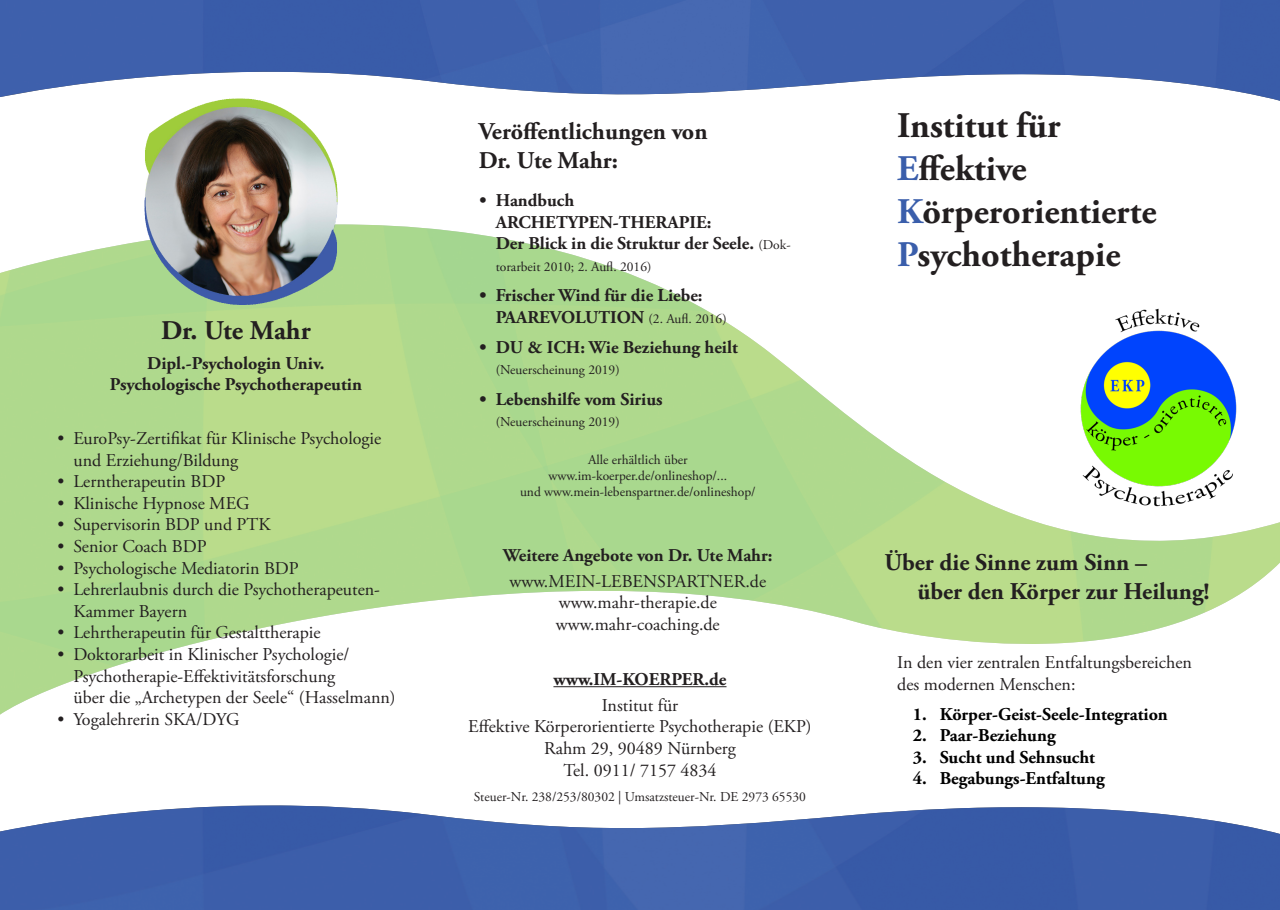
<style>
.page{position:relative;width:1280px;height:910px;background:#fff}
.page>*{position:absolute;margin:0;border:0;box-sizing:border-box;transform-origin:0 0}
.t1{font:700 36px/43.2px "Adobe Garamond Pro";color:#231f20}
.t2{font:700 27px "Adobe Garamond Pro";letter-spacing:-.005em;color:#231f20}
.t3{font:700 24px/28.8px "Adobe Garamond Pro";color:#231f20}
.t4{font:18px/21.6px "Adobe Garamond Pro";color:#231f20}
.t5{font:700 18px/21.6px "Adobe Garamond Pro";color:#231f20}
.t6{font:700 18px "Adobe Garamond Pro";color:#000}
.t7{font:13.5px/16.2px "Adobe Garamond Pro";color:#231f20;text-align:center}
.s1{font-weight:400;font-size:13.5px}
.s2{color:#3a5eab}
</style>
<div class="page">
<img style="left:0;top:0;width:1280px;height:101px">
<img style="left:0;top:805px;width:1280px;height:105px">
<hr style="left:553px;top:686px;width:173px;height:1px;background:#231f20">
<img style="left:1041px;top:308px;width:234px;height:217px">
<img style="left:145px;top:99px;width:193px;height:206px">
<p class="t2" style="left:161px;top:314px;width:151px">Dr. Ute Mahr</p>
<p class="t5" style="left:147px;top:352px;width:179px">Dipl.-Psychologin Univ.</p>
<p class="t5" style="left:110px;top:374px;width:254px">Psychologische Psychotherapeutin</p>
<p class="t4" style="left:74px;top:428px;width:309px;text-indent:-16px">• EuroPsy-Zertifikat für Klinische Psychologie und Erziehung/Bildung</p>
<p class="t4" style="left:57px;top:471px;width:170px">• Lerntherapeutin BDP</p>
<p class="t4" style="left:57px;top:493px;width:194px">• Klinische Hypnose MEG</p>
<p class="t4" style="left:57px;top:514px;width:215px">• Supervisorin BDP und PTK</p>
<p class="t4" style="left:57px;top:536px;width:151px">• Senior Coach BDP</p>
<p class="t4" style="left:57px;top:558px;width:243px">• Psychologische Mediatorin BDP</p>
<p class="t4" style="left:74px;top:579px;width:308px;text-indent:-16px">• Lehrerlaubnis durch die Psychotherapeuten-<br>Kammer Bayern</p>
<p class="t4" style="left:57px;top:622px;width:265px">• Lehrtherapeutin für Gestalttherapie</p>
<p class="t4" style="left:74px;top:644px;width:324px;text-indent:-16px">• Doktorarbeit in Klinischer Psychologie/<br>Psychotherapie-Effektivitätsforschung<br>über die „Archetypen der Seele“ (Hasselmann)</p>
<p class="t4" style="left:57px;top:709px;width:184px">• Yogalehrerin SKA/DYG</p>
<p class="t3" style="left:479px;top:117px;width:230px">Veröffentlichungen von<br>Dr. Ute Mahr:</p>
<p class="t5" style="left:496px;top:190px;width:296px;text-indent:-16px">• Handbuch<br>ARCHETYPEN-THERAPIE:<br>Der Blick in die Struktur der Seele. <span class="s1">(Dok-</span></p>
<p class="t7" style="left:496px;top:259px;width:157px">torarbeit 2010; 2. Aufl. 2016)</p>
<p class="t5" style="left:496px;top:285px;width:232px;text-indent:-16px">• Frischer Wind für die Liebe:<br>PAAREVOLUTION <span class="s1">(2. Aufl. 2016)</span></p>
<p class="t5" style="left:480px;top:337px;width:260px">• DU &amp; ICH: Wie Beziehung heilt</p>
<p class="t7" style="left:496px;top:363px;width:125px">(Neuerscheinung 2019)</p>
<p class="t5" style="left:480px;top:388px;width:184px">• Lebenshilfe vom Sirius</p>
<p class="t7" style="left:496px;top:414px;width:125px">(Neuerscheinung 2019)</p>
<p class="t7" style="left:588px;top:452px;width:101px">Alle erhältlich über</p>
<p class="t7" style="left:520px;top:468px;width:237px">www.im-koerper.de/onlineshop/...<br>und www.mein-lebenspartner.de/onlineshop/</p>
<p class="t5" style="left:503px;top:545px;width:271px">Weitere Angebote von Dr. Ute Mahr:</p>
<p class="t4" style="left:510px;top:571px;width:258px">www.MEIN-LEBENSPARTNER.de</p>
<p class="t4" style="left:559px;top:592px;width:160px">www.mahr-therapie.de</p>
<p class="t4" style="left:556px;top:614px;width:165px">www.mahr-coaching.de</p>
<p class="t5" style="left:553px;top:669px;width:175px">www.IM-KOERPER.de</p>
<p class="t4" style="left:468px;top:695px;width:345px;text-align:center">Institut für<br>Effektive Körperorientierte Psychotherapie (EKP)</p>
<p class="t4" style="left:544px;top:738px;width:193px">Rahm 29, 90489 Nürnberg</p>
<p class="t4" style="left:563px;top:760px;width:155px">Tel. 0911/ 7157 4834</p>
<p class="t7" style="left:474px;top:789px;width:333px">Steuer-Nr. 238/253/80302 | Umsatzsteuer-Nr. DE 2973 65530</p>
<p class="t1" style="left:897px;top:104px;width:261px">Institut für<br><span class="s2">E</span>ffektive<br><span class="s2">K</span>örperorientierte</p>
<p class="t1" style="left:897px;top:234px;width:225px"><span class="s2">P</span>sychotherapie</p>
<p class="t3" style="left:884px;top:549px;width:264px">Über die Sinne zum Sinn –</p>
<p class="t3" style="left:917px;top:577px;width:294px">über den Körper zur Heilung!</p>
<p class="t4" style="left:897px;top:652px;width:296px">In den vier zentralen Entfaltungsbereichen des modernen Menschen:</p>
<p class="t6" style="left:913px;top:703px;width:257px">1. Körper-Geist-Seele-Integration</p>
<p class="t6" style="left:913px;top:725px;width:144px">2. Paar-Beziehung</p>
<p class="t6" style="left:913px;top:747px;width:184px">3. Sucht und Sehnsucht</p>
<p class="t6" style="left:913px;top:768px;width:193px">4. Begabungs-Entfaltung</p>
</div>
